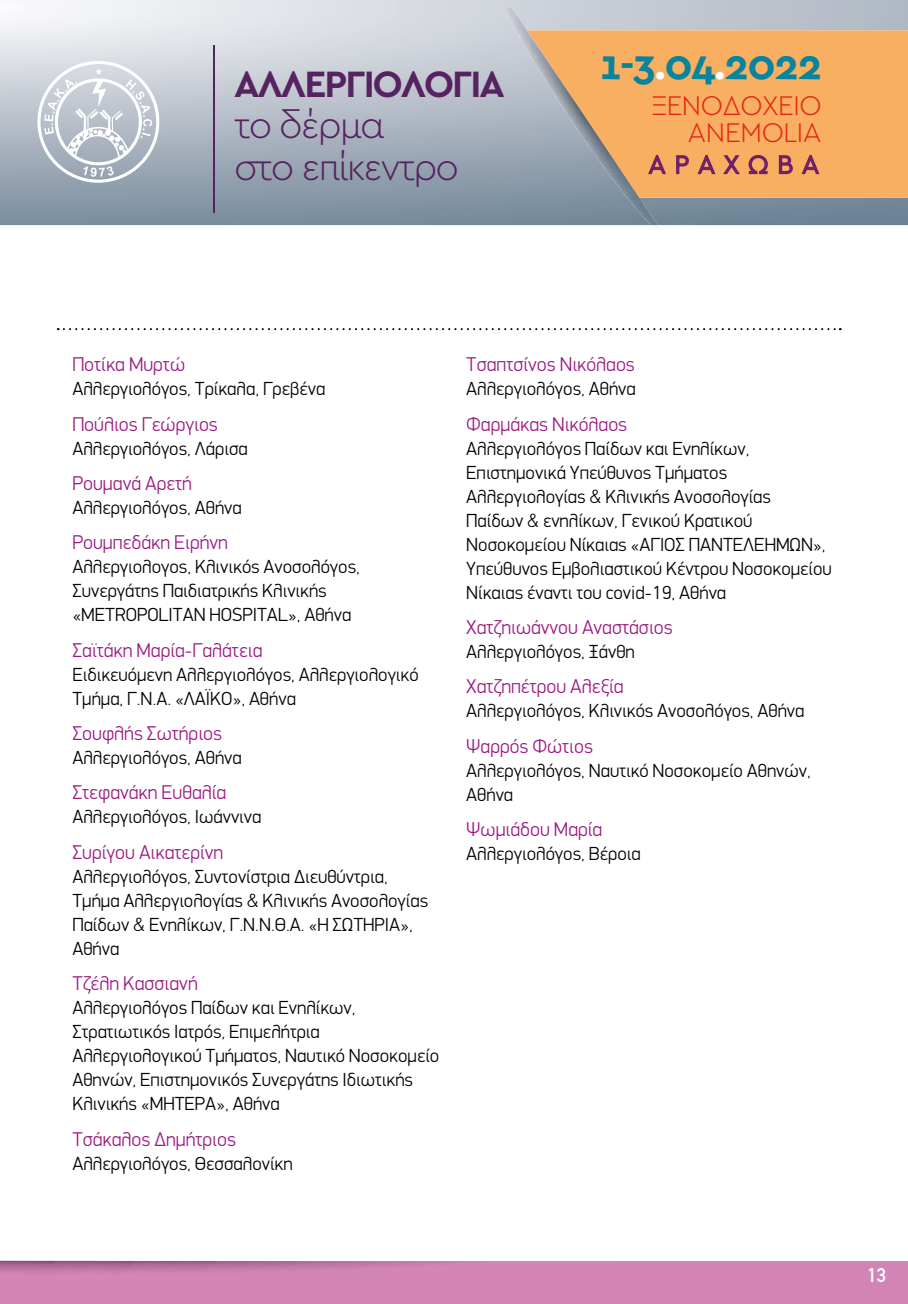
<style>
.page{position:relative;width:908px;height:1304px;background:#fff}
.page>*{position:absolute;margin:0;border:0;box-sizing:border-box;transform-origin:0 0}
.t1{font:700 42.4px "Cera GR";color:#08849d}
.t2{font:300 38.4px/41.6px "Cera GR";letter-spacing:-.05em;color:#572260}
.t3{font:700 38.4px "Cera GR";letter-spacing:-.05em;color:#572260}
.t4{font:300 28.4px/27px "Cera GR";letter-spacing:-.025em;color:#e42318;text-align:right}
.t5{font:300 20px "PF Din Display";color:#9b1a81}
.t6{font:500 20px "PF Din Text";color:#fff}
.t7{font:300 19px/24px "PF Din Display";color:#000}
.s1{color:#fff}
.s2{font-family:"PF Din Text"}
</style>
<div class="page">
<div style="left:0;top:1261px;width:907px;height:43px;background:#d384b6"></div>
<svg style="left:0;top:0;width:907px;height:225px;background:#b2bbc5"></svg>
<div style="left:657px;top:30px;width:250px;height:168px;background:#f8af61"></div>
<svg style="left:657px;top:154px;width:10px;height:22px"></svg>
<svg style="left:674px;top:154px;width:67px;height:22px"></svg>
<svg style="left:747px;top:154px;width:21px;height:21px"></svg>
<svg style="left:777px;top:154px;width:16px;height:21px"></svg>
<svg style="left:799px;top:154px;width:21px;height:22px"></svg>
<svg style="left:37px;top:61px;width:122px;height:122px"></svg>
<svg style="left:650px;top:225px;width:14px;height:1px"></svg>
<img style="left:505px;top:5px;width:152px;height:220px">
<svg style="left:582px;top:113px;width:57px;height:85px;background:#bb9f80"></svg>
<hr style="left:213px;top:45px;width:2px;height:167px;background:#572260">
<svg style="left:58px;top:328px;width:782px;height:2px"></svg>
<h2 class="t3" style="left:234px;top:62px;width:272px">ΑΛΛΕΡΓΙΟΛΟΓΙΑ</h2>
<h2 class="t2" style="left:234px;top:105px;width:226px">το δέρµα<br>στο επίκεντρο</h2>
<h1 class="t1" style="left:599px;top:39px;width:224px;rotate:1deg">1-3<span class="s1">.</span>04<span class="s1">.</span>2022</h1>
<h3 class="t4" style="left:651px;top:92px;width:171px">ΞΕΝΟ∆ΟΧΕΙΟ<br>ANEMOLIA</h3>
<p class="t5" style="left:72px;top:353px;width:114px">Ποτίκα Μυρτώ</p>
<p class="t7" style="left:72px;top:377px;width:254px">Αλλεργιολόγος, Τρίκαλα, Γρεβένα</p>
<p class="t5" style="left:72px;top:412px;width:147px">Πούλιος Γεώργιος</p>
<p class="t7" style="left:72px;top:436px;width:177px">Αλλεργιολόγος, Λάρισα</p>
<p class="t5" style="left:72px;top:471px;width:121px">Ρουμανά Αρετή</p>
<p class="t7" style="left:72px;top:496px;width:171px">Αλλεργιολόγος, Αθήνα</p>
<p class="t5" style="left:72px;top:531px;width:157px">Ρουμπεδάκη Ειρήνη</p>
<p class="t7" style="left:72px;top:555px;width:289px">Αλλεργιολογος, Κλινικός Ανοσολόγος,<br>Συνεργάτης Παιδιατρικής Κλινικής «METROPOLITAN HOSPITAL», Αθήνα</p>
<p class="t5" style="left:72px;top:638px;width:191px">Σαϊτάκη Μαρία-Γαλάτεια</p>
<p class="t7" style="left:72px;top:662px;width:347px">Ειδικευόμενη Αλλεργιολόγος, Αλλεργιολογικό<br>Τμήμα, Γ.Ν.Α. «ΛΑΪΚΟ», Αθήνα</p>
<p class="t5" style="left:72px;top:721px;width:151px">Σουφλής Σωτήριος</p>
<p class="t7" style="left:72px;top:746px;width:171px">Αλλεργιολόγος, Αθήνα</p>
<p class="t5" style="left:72px;top:781px;width:155px">Στεφανάκη Ευθαλία</p>
<p class="t7" style="left:72px;top:805px;width:190px">Αλλεργιολόγος, Ιωάννινα</p>
<p class="t5" style="left:72px;top:840px;width:152px">Συρίγου Αικατερίνη</p>
<p class="t7" style="left:72px;top:864px;width:357px">Αλλεργιολόγος, Συντονίστρια Διευθύντρια, Τμήμα Αλλεργιολογίας <span class="s2">&amp;</span> Κλινικής Ανοσολογίας Παίδων <span class="s2">&amp;</span> Ενηλίκων, Γ.Ν.Ν.Θ.Α. «Η ΣΩΤΗΡΙΑ», Αθήνα</p>
<p class="t5" style="left:72px;top:971px;width:127px">Τζέλη Κασσιανή</p>
<p class="t7" style="left:72px;top:996px;width:368px">Αλλεργιολόγος Παίδων και Ενηλίκων, Στρατιωτικός Ιατρός, Επιμελήτρια Αλλεργιολογικού Τμήματος, Ναυτικό Νοσοκομείο Αθηνών, Επιστημονικός Συνεργάτης Ιδιωτικής Κλινικής «ΜΗΤΕΡΑ», Αθήνα</p>
<p class="t5" style="left:72px;top:1127px;width:165px">Τσάκαλος Δημήτριος</p>
<p class="t7" style="left:72px;top:1151px;width:222px">Αλλεργιολόγος, Θεσσαλονίκη</p>
<p class="t5" style="left:466px;top:353px;width:170px">Τσαπτσίνος Νικόλαος</p>
<p class="t7" style="left:466px;top:377px;width:171px">Αλλεργιολόγος, Αθήνα</p>
<p class="t5" style="left:466px;top:412px;width:162px">Φαρμάκας Νικόλαος</p>
<p class="t7" style="left:466px;top:436px;width:367px">Αλλεργιολόγος Παίδων και Ενηλίκων, Επιστημονικά Υπεύθυνος Τμήματος Αλλεργιολογίας <span class="s2">&amp;</span> Κλινικής Ανοσολογίας Παίδων <span class="s2">&amp;</span> ενηλίκων, Γενικού Κρατικού Νοσοκομείου Νίκαιας «ΑΓΙΟΣ ΠΑΝΤΕΛΕΗΜΩΝ», Υπεύθυνος Εμβολιαστικού Κέντρου Νοσοκομείου Νίκαιας έναντι του covid-19, Αθήνα</p>
<p class="t5" style="left:466px;top:615px;width:208px">Χατζηιωάννου Αναστάσιος</p>
<p class="t7" style="left:466px;top:640px;width:170px">Αλλεργιολόγος, Ξάνθη</p>
<p class="t5" style="left:466px;top:675px;width:159px">Χατζηπέτρου Αλεξία</p>
<p class="t7" style="left:466px;top:699px;width:339px">Αλλεργιολόγος, Κλινικός Ανοσολόγος, Αθήνα</p>
<p class="t5" style="left:466px;top:734px;width:128px">Ψαρρός Φώτιος</p>
<p class="t7" style="left:466px;top:758px;width:346px">Αλλεργιολόγος, Ναυτικό Νοσοκομείο Αθηνών,<br>Αθήνα</p>
<p class="t5" style="left:466px;top:817px;width:137px">Ψωμιάδου Μαρία</p>
<p class="t7" style="left:466px;top:842px;width:176px">Αλλεργιολόγος, Βέροια</p>
<p class="t6" style="left:867px;top:1264px;width:20px">13</p>
</div>
